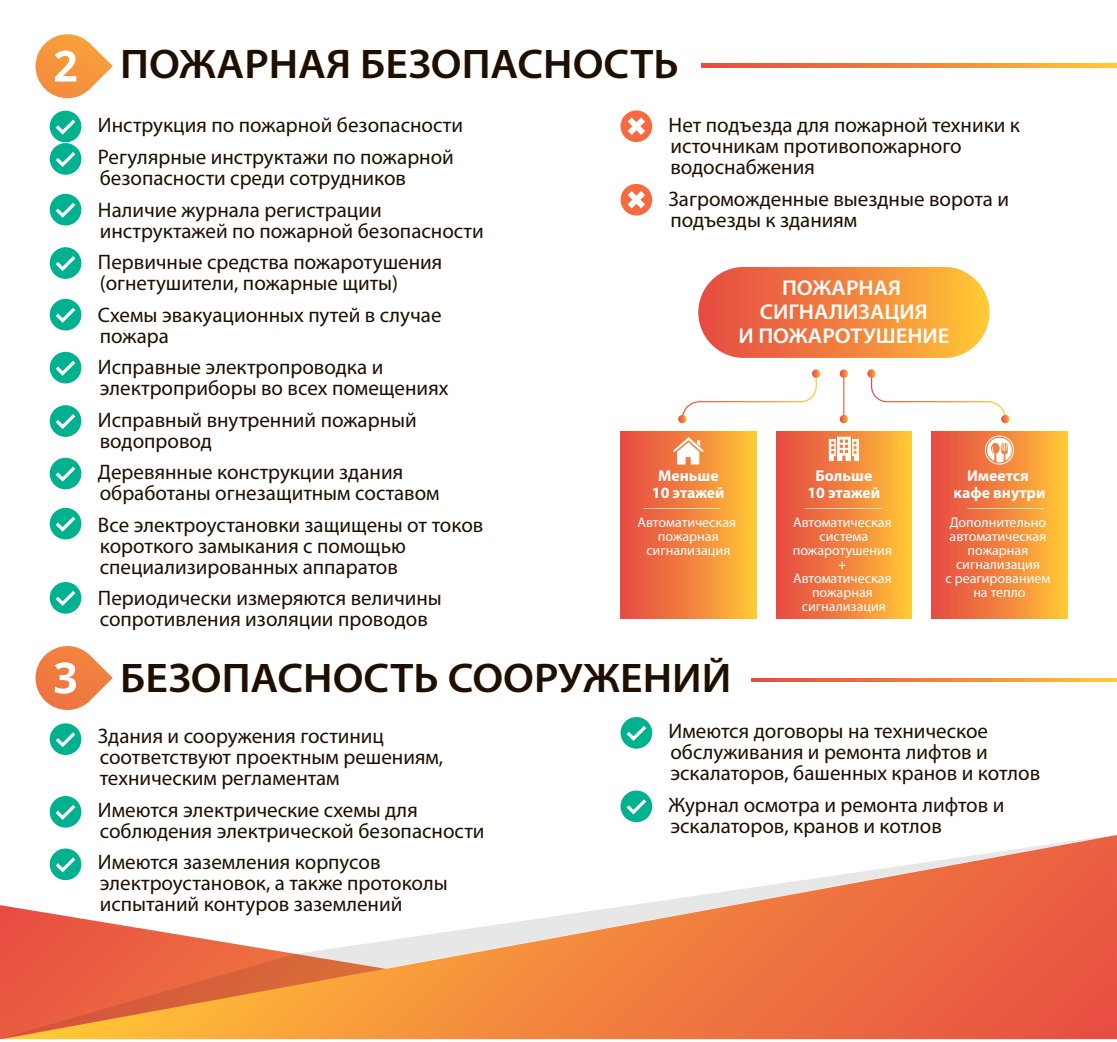
<style>
.page{position:relative;width:1117px;height:1042px;background:#fff}
.page>*{position:absolute;margin:0;border:0;box-sizing:border-box;transform-origin:0 0}
.t1{font:600 41.65px "Myriad Pro";color:#1e0f00;scale:1.05 1}
.t2{font:600 21.35px/24.2px "Myriad Pro";color:#fff;text-align:center;scale:1.05 1}
.t3{font:21px/21px "Myriad Pro";color:#1e0f00}
.t4{font:700 15.75px/17.5px "Myriad Pro";color:#fff;text-align:center}
.t5{font:14px/14px "Myriad Pro";color:#fff;text-align:center}
</style>
<div class="page">
<svg style="left:0;top:835px;width:1115px;height:204px"></svg>
<svg style="left:701px;top:64px;width:415px;height:3px"></svg>
<svg style="left:35px;top:34px;width:56px;height:64px"></svg>
<svg style="left:35px;top:646px;width:56px;height:64px"></svg>
<svg style="left:620px;top:110px;width:32px;height:32px"></svg>
<svg style="left:50px;top:111px;width:31px;height:64px"></svg>
<svg style="left:50px;top:194px;width:31px;height:31px"></svg>
<svg style="left:50px;top:247px;width:31px;height:32px"></svg>
<svg style="left:50px;top:299px;width:31px;height:31px"></svg>
<svg style="left:50px;top:352px;width:31px;height:31px"></svg>
<svg style="left:50px;top:405px;width:31px;height:32px"></svg>
<svg style="left:50px;top:458px;width:31px;height:31px"></svg>
<svg style="left:620px;top:184px;width:32px;height:32px"></svg>
<div style="left:698px;top:267px;width:291px;height:91px;background:linear-gradient(to right,#e54746,#ffc336);border-radius:45px"></div>
<hr style="left:843px;top:373px;width:1px;height:47px;background:#ee827b">
<svg style="left:839px;top:415px;width:8px;height:8px"></svg>
<svg style="left:839px;top:369px;width:8px;height:9px"></svg>
<svg style="left:867px;top:369px;width:142px;height:54px"></svg>
<svg style="left:678px;top:369px;width:142px;height:54px"></svg>
<div style="left:620px;top:431px;width:136px;height:187px;background:linear-gradient(to right,#e54544,#ffc237)"></div>
<div style="left:776px;top:431px;width:135px;height:187px;background:linear-gradient(to right,#e54644,#ffc337)"></div>
<div style="left:931px;top:431px;width:135px;height:187px;background:linear-gradient(to right,#e54544,#ffc237)"></div>
<svg style="left:967px;top:508px;width:77px;height:1px"></svg>
<svg style="left:804px;top:508px;width:77px;height:1px"></svg>
<svg style="left:643px;top:508px;width:77px;height:1px"></svg>
<svg style="left:984px;top:435px;width:29px;height:30px"></svg>
<svg style="left:828px;top:437px;width:30px;height:24px"></svg>
<svg style="left:672px;top:437px;width:31px;height:27px"></svg>
<svg style="left:50px;top:508px;width:31px;height:31px"></svg>
<svg style="left:50px;top:582px;width:31px;height:31px"></svg>
<svg style="left:751px;top:678px;width:365px;height:4px"></svg>
<svg style="left:50px;top:723px;width:31px;height:32px"></svg>
<svg style="left:50px;top:796px;width:31px;height:31px"></svg>
<svg style="left:50px;top:848px;width:31px;height:32px"></svg>
<svg style="left:620px;top:717px;width:32px;height:31px"></svg>
<svg style="left:620px;top:790px;width:32px;height:32px"></svg>
<h1 class="t1" style="left:120px;top:37px;width:533px">ПОЖАРНАЯ БЕЗОПАСНОСТЬ</h1>
<p class="t3" style="left:98px;top:109px;width:366px;line-height:31.5px">Инструкция по пожарной безопасности<br>Регулярные инструктажи по пожарной</p>
<p class="t3" style="left:98px;top:162px;width:309px;line-height:31.5px">безопасности среди сотрудников<br>Наличие журнала регистрации</p>
<p class="t3" style="left:98px;top:214px;width:387px;line-height:31.5px">инструктажей по пожарной безопасности<br>Первичные средства пожаротушения</p>
<p class="t3" style="left:98px;top:267px;width:345px;line-height:31.5px">(огнетушители, пожарные щиты)<br>Схемы эвакуационных путей в случае</p>
<p class="t3" style="left:98px;top:319px;width:287px;line-height:31.5px">пожара<br>Исправные электропроводка и</p>
<p class="t3" style="left:98px;top:372px;width:352px;line-height:31.5px">электроприборы во всех помещениях<br>Исправный внутренний пожарный</p>
<p class="t3" style="left:98px;top:424px;width:307px;line-height:31.5px">водопровод<br>Деревянные конструкции здания</p>
<p class="t3" style="left:98px;top:477px;width:387px;line-height:31.5px">обработаны огнезащитным составом<br>Все электроустановки защищены от токов</p>
<p class="t3" style="left:100px;top:535px;width:308px">короткого замыкания с помощью специализированных аппаратов</p>
<p class="t3" style="left:98px;top:587px;width:345px">Периодически измеряются величины сопротивления изоляции проводов</p>
<p class="t3" style="left:668px;top:115px;width:353px">Нет подъезда для пожарной техники к источникам противопожарного водоснабжения</p>
<p class="t3" style="left:668px;top:188px;width:342px">Загроможденные выездные ворота и подъезды к зданиям</p>
<p class="t2" style="left:738px;top:275px;width:202px">ПОЖАРНАЯ<br>СИГНАЛИЗАЦИЯ<br>И ПОЖАРОТУШЕНИЕ</p>
<p class="t4" style="left:651px;top:466px;width:74px">Меньше<br>10 этажей</p>
<p class="t4" style="left:807px;top:466px;width:74px">Больше<br>10 этажей</p>
<p class="t4" style="left:953px;top:466px;width:93px">Имеется кафе внутри</p>
<p class="t5" style="left:792px;top:515px;width:101px">Автоматическая система пожаротушения +<br>Автоматическая пожарная сигнализация</p>
<p class="t5" style="left:945px;top:515px;width:106px">Дополнительно автоматическая пожарная сигнализация<br>с реагированием на тепло</p>
<p class="t5" style="left:637px;top:515px;width:100px">Автоматическая пожарная сигнализация</p>
<h1 class="t1" style="left:120px;top:652px;width:583px">БЕЗОПАСНОСТЬ СООРУЖЕНИЙ</h1>
<p class="t3" style="left:98px;top:725px;width:347px">Здания и сооружения гостиниц соответствуют проектным решениям, техническим регламентам</p>
<p class="t3" style="left:98px;top:799px;width:388px">Имеются электрические схемы для соблюдения электрической безопасности</p>
<p class="t3" style="left:98px;top:851px;width:351px">Имеются заземления корпусов электроустановок, а также протоколы испытаний контуров заземлений</p>
<p class="t3" style="left:668px;top:720px;width:373px">Имеются договоры на техническое обслуживания и ремонта лифтов и эскалаторов, башенных кранов и котлов</p>
<p class="t3" style="left:668px;top:794px;width:337px">Журнал осмотра и ремонта лифтов и эскалаторов, кранов и котлов</p>
</div>
